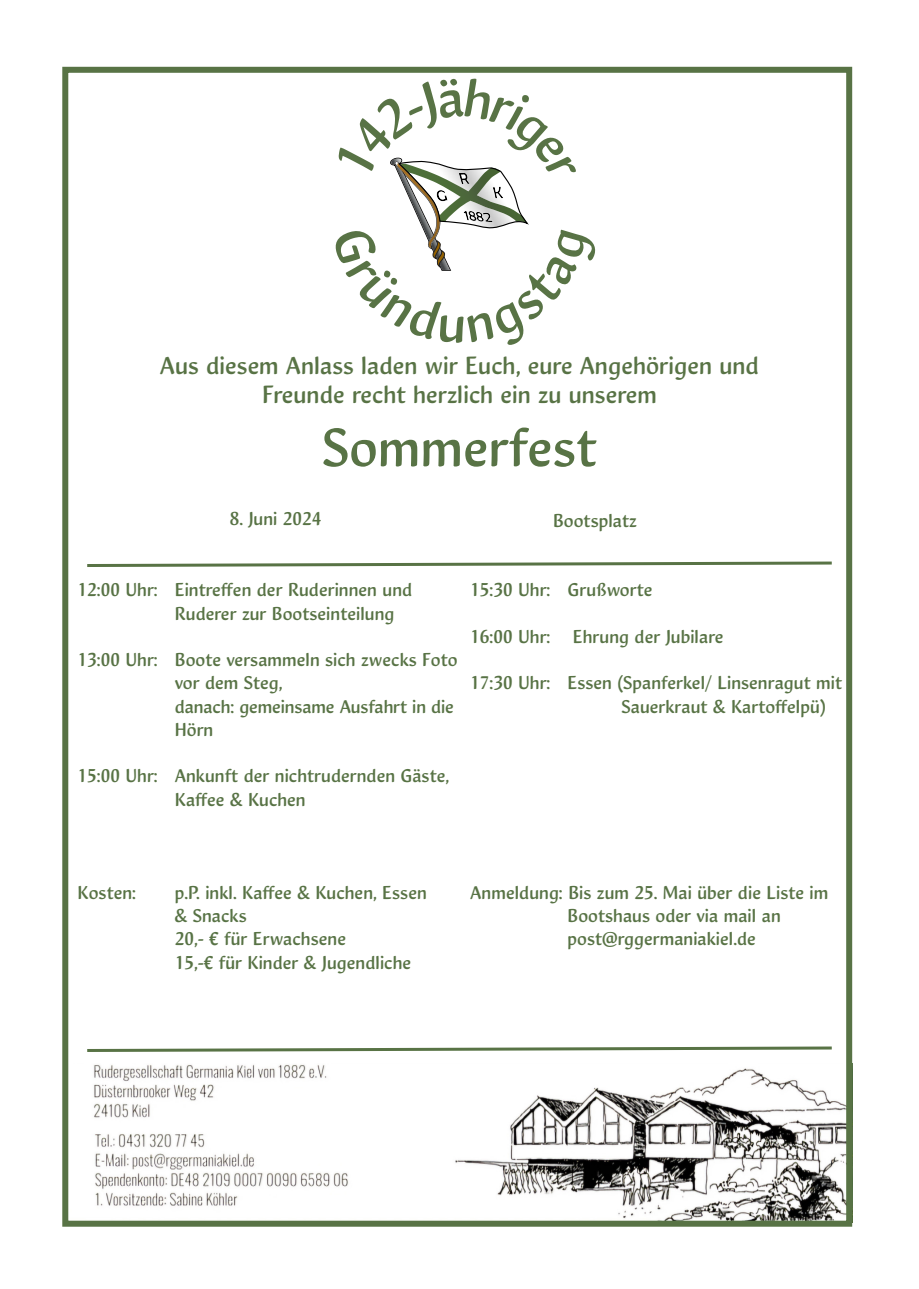
<style>
.page{position:relative;width:919px;height:1289px;background:#fff}
.page>*{position:absolute;margin:0;border:0;box-sizing:border-box;transform-origin:0 0}
.t1{font:52.5px "Muffin";color:#587345}
.t2{font:24px/28.8px "Muffin";color:#587345;text-align:center}
.t3{font:18px/23.2px "Muffin";color:#587345}
</style>
<div class="page">
<img style="left:94px;top:1064px;width:751px;height:155px">
<div style="left:62px;top:67px;width:790px;height:1159px;border:6px solid #587345"></div>
<svg style="left:87px;top:1046px;width:745px;height:6px"></svg>
<svg style="left:87px;top:561px;width:745px;height:6px"></svg>
<svg style="left:390px;top:157px;width:139px;height:114px"></svg>
<p class="t2" style="left:160px;top:351px;width:600px">Aus diesem Anlass laden wir Euch, eure Angehörigen und<br>Freunde recht herzlich ein zu unserem</p>
<p class="t1" style="left:322px;top:414px;width:276px">Sommerfest</p>
<p class="t3" style="left:230px;top:507px;width:93px">8. Juni 2024</p>
<p class="t3" style="left:553px;top:509px;width:85px">Bootsplatz</p>
<p class="t3" style="left:78px;top:578px;width:336px">12:00 Uhr: Eintreffen der Ruderinnen und</p>
<p class="t3" style="left:175px;top:601px;width:221px">Ruderer zur Bootseinteilung</p>
<p class="t3" style="left:78px;top:648px;width:381px">13:00 Uhr: Boote versammeln sich zwecks Foto</p>
<p class="t3" style="left:175px;top:671px;width:109px">vor dem Steg,</p>
<p class="t3" style="left:175px;top:694px;width:280px">danach: gemeinsame Ausfahrt in die<br>Hörn</p>
<p class="t3" style="left:78px;top:764px;width:373px">15:00 Uhr: Ankunft der nichtrudernden Gäste,</p>
<p class="t3" style="left:175px;top:787px;width:132px">Kaffee &amp; Kuchen</p>
<p class="t3" style="left:470px;top:578px;width:184px">15:30 Uhr: Grußworte</p>
<p class="t3" style="left:470px;top:625px;width:254px">16:00 Uhr: Ehrung der Jubilare</p>
<p class="t3" style="left:621px;top:671px;width:222px;text-indent:-151px">17:30 Uhr: Essen (Spanferkel/ Linsenragut mit<br>Sauerkraut &amp; Kartoffelpü)</p>
<p class="t3" style="left:78px;top:880px;width:60px">Kosten:</p>
<p class="t3" style="left:175px;top:880px;width:253px">p.P. inkl. Kaffee &amp; Kuchen, Essen</p>
<p class="t3" style="left:175px;top:904px;width:73px">&amp; Snacks</p>
<p class="t3" style="left:175px;top:927px;width:173px">20,- € für Erwachsene</p>
<p class="t3" style="left:175px;top:950px;width:238px">15,-€ für Kinder &amp; Jugendliche</p>
<p class="t3" style="left:567px;top:880px;width:262px;text-indent:-97px">Anmeldung: Bis zum 25. Mai über die Liste im<br>Bootshaus oder via mail an</p>
<p class="t3" style="left:567px;top:927px;width:190px">post@rggermaniakiel.de</p>
</div>
